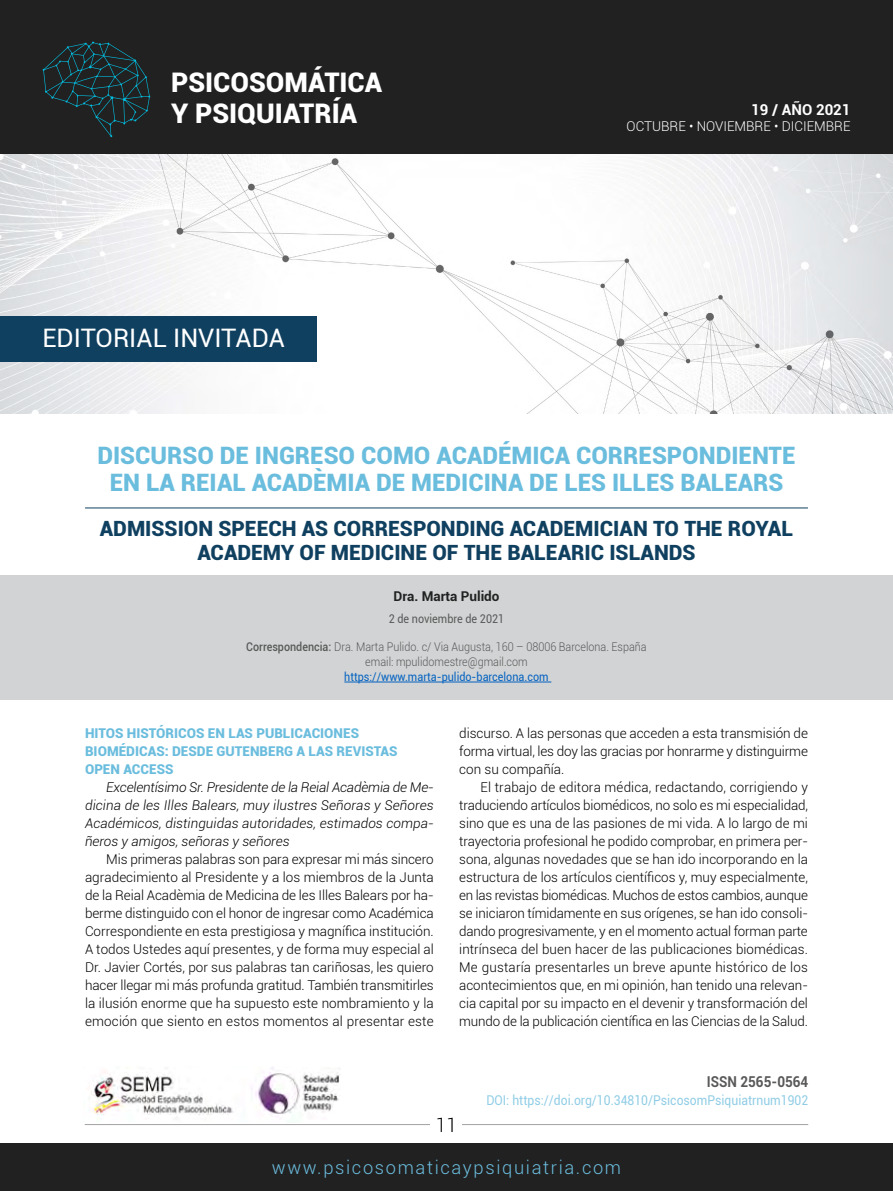
<style>
.page{position:relative;width:893px;height:1191px;background:#fff}
.page>*{position:absolute;margin:0;border:0;box-sizing:border-box;transform-origin:0 0}
.t1{font:900 27px/31.5px "Roboto";color:#fff}
.t2{font:25.5px "Roboto";color:#fff}
.t3{font:900 24px/27px "Roboto";color:#6bbdde;text-align:center}
.t4{font:900 21px/24px "Roboto";color:#104060;text-align:center}
.t5{font:300 19.5px "Roboto";color:#000}
.t6{font:300 18.3px "Roboto";letter-spacing:.09em;color:#6bbdde}
.t7{font:700 15px "Roboto";color:#595959;scale:.9 1}
.t8{font:700 15px "Roboto";color:#fff}
.t9{font:300 13.5px/18px "Roboto";letter-spacing:-.01em;color:#000;text-align:justify}
.t10{font:italic 300 13.5px/18px "Roboto";color:#000;text-align:justify}
.t11{font:900 13.5px/18px "Roboto";color:#6bbdde}
.t12{font:13.5px "Roboto";color:#90cde6;scale:.9 1}
.t13{font:300 13.5px "Roboto";color:#fff}
.t14{font:700 13.5px "Roboto";color:#212121}
.t15{font:300 12px/15px "Roboto";color:#595959;text-align:center;scale:.9 1}
.t16{font:12px "Roboto";color:#0563c1;scale:.9 1}
.t17{font:12px "Roboto";color:#595959;scale:.9 1}
.s1{font-weight:500}
</style>
<div class="page">
<hr style="left:85px;top:1124px;width:723px;height:1px;background:#a2a2a2">
<div style="left:431px;top:1117px;width:31px;height:15px;background:#fff"></div>
<div style="left:0;top:0;width:893px;height:155px;background:#212121"></div>
<svg style="left:43px;top:41px;width:107px;height:96px"></svg>
<div style="left:0;top:1143px;width:893px;height:48px;background:#212121"></div>
<img style="left:91px;top:1067px;width:248px;height:55px">
<img style="left:0;top:154px;width:893px;height:259px">
<div style="left:0;top:317px;width:317px;height:45px;background:#104060"></div>
<div style="left:0;top:575px;width:893px;height:125px;background:#d1d3d4"></div>
<hr style="left:344px;top:681px;width:207px;height:1px;background:#0563c1">
<hr style="left:85px;top:507px;width:723px;height:1px;background:#104060">
<h1 class="t1" style="left:171px;top:65px;width:212px">PSICOSOMÁTICA<br>Y PSIQUIATRÍA</h1>
<h2 class="t2" style="left:43px;top:320px;width:244px">EDITORIAL INVITADA</h2>
<p class="t8" style="left:751px;top:99px;width:101px">19 / AÑO 2021</p>
<p class="t13" style="left:627px;top:117px;width:225px">OCTUBRE • NOVIEMBRE • DICIEMBRE</p>
<h3 class="t3" style="left:97px;top:440px;width:700px">DISCURSO DE INGRESO COMO ACADÉMICA CORRESPONDIENTE<br>EN LA REIAL ACADÈMIA DE MEDICINA DE LES ILLES BALEARS</h3>
<h3 class="t4" style="left:100px;top:515px;width:695px">ADMISSION SPEECH AS CORRESPONDING ACADEMICIAN TO THE ROYAL<br>ACADEMY OF MEDICINE OF THE BALEARIC ISLANDS</h3>
<p class="t14" style="left:393px;top:587px;width:108px">Dra. Marta Pulido</p>
<p class="t17" style="left:389px;top:610px;width:130px">2 de noviembre de 2021</p>
<p class="t15" style="left:246px;top:639px;width:446px"><span class="s1">Correspondencia:</span> Dra. Marta Pulido. c/ Via Augusta, 160 – 08006 Barcelona. España email: mpulidomestre@gmail.com</p>
<p class="t16" style="left:344px;top:668px;width:228px">https://www.marta-pulido-barcelona.com</p>
<p class="t11" style="left:85px;top:724px;width:314px">HITOS HISTÓRICOS EN LAS PUBLICACIONES<br>BIOMÉDICAS: DESDE GUTENBERG A LAS REVISTAS<br>OPEN ACCESS</p>
<p class="t10" style="left:85px;top:778px;width:350px;text-indent:21px">Excelentísimo Sr. Presidente de la Reial Acadèmia de Me&shy;dicina de les Illes Balears, muy ilustres Señoras y Señores Académicos, distinguidas autoridades, estimados compa&shy;ñeros y amigos, señoras y señores</p>
<p class="t9" style="left:85px;top:850px;width:350px;text-indent:21px">Mis primeras palabras son para expresar mi más sincero agradecimiento al Presidente y a los miembros de la Junta de la Reial Acadèmia de Medicina de les Illes Balears por ha&shy;berme distinguido con el honor de ingresar como Académica Correspondiente en esta prestigiosa y magnífica institución.<br>A todos Ustedes aquí presentes, y de forma muy especial al Dr. Javier Cortés, por sus palabras tan cariñosas, les quiero hacer llegar mi más profunda gratitud. También transmitirles la ilusión enorme que ha supuesto este nombramiento y la emoción que siento en estos momentos al presentar este</p>
<p class="t9" style="left:459px;top:724px;width:350px">discurso. A las personas que acceden a esta transmisión de forma virtual, les doy las gracias por honrarme y distinguirme con su compañía.</p>
<p class="t9" style="left:459px;top:778px;width:350px;text-indent:21px">El trabajo de editora médica, redactando, corrigiendo y traduciendo artículos biomédicos, no solo es mi especialidad, sino que es una de las pasiones de mi vida. A lo largo de mi trayectoria profesional he podido comprobar, en primera per&shy;sona, algunas novedades que se han ido incorporando en la estructura de los artículos científicos y, muy especialmente, en las revistas biomédicas. Muchos de estos cambios, aunque se iniciaron tímidamente en sus orígenes, se han ido consoli&shy;dando progresivamente, y en el momento actual forman parte intrínseca del buen hacer de las publicaciones biomédicas.<br>Me gustaría presentarles un breve apunte histórico de los acontecimientos que, en mi opinión, han tenido una relevan&shy;cia capital por su impacto en el devenir y transformación del mundo de la publicación científica en las Ciencias de la Salud.</p>
<p class="t7" style="left:707px;top:1071px;width:114px">ISSN 2565-0564</p>
<p class="t12" style="left:486px;top:1090px;width:359px">DOI: https://doi.org/10.34810/PsicosomPsiquiatrnum1902</p>
<h3 class="t5" style="left:436px;top:1111px;width:23px">11</h3>
<h3 class="t6" style="left:272px;top:1154px;width:351px">www.psicosomaticaypsiquiatria.com</h3>
</div>
